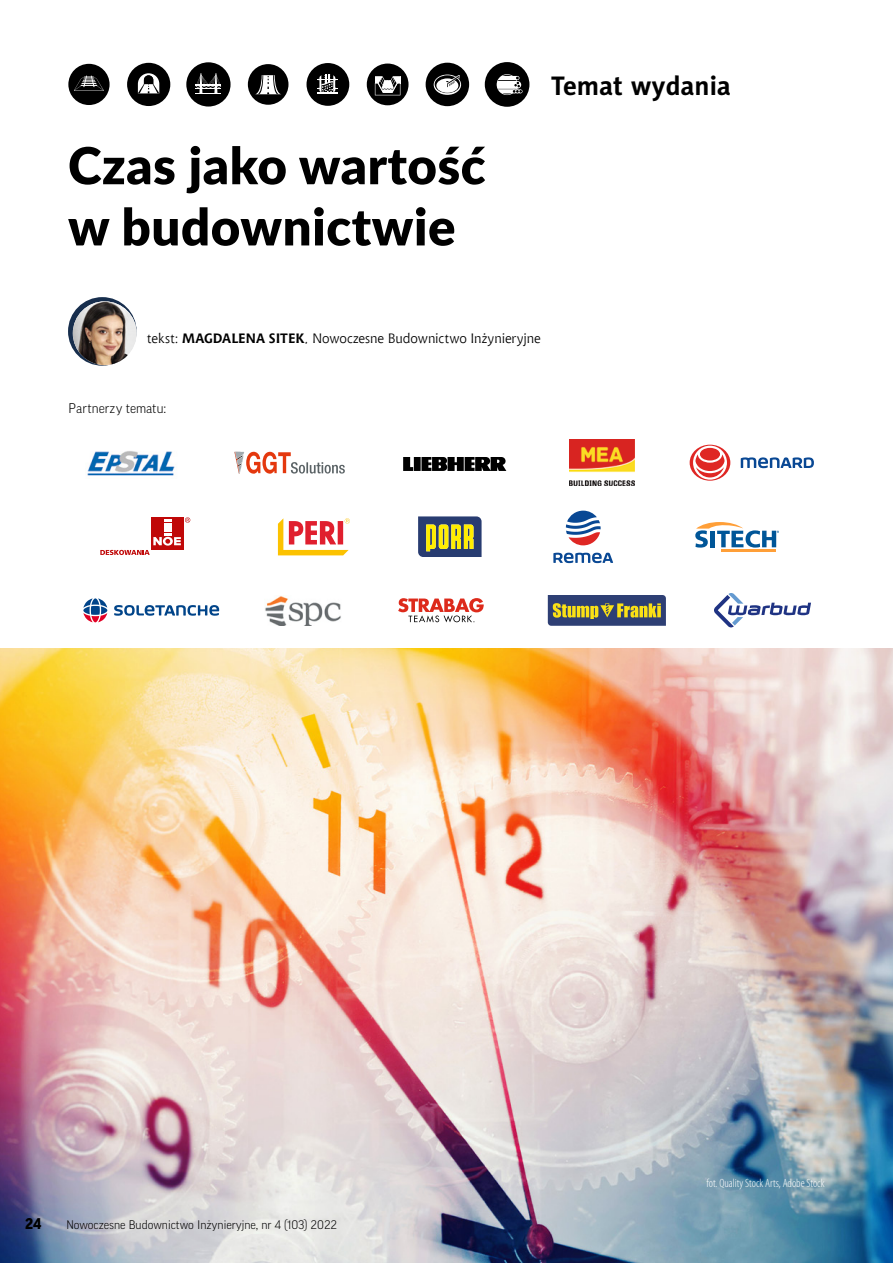
<style>
.page{position:relative;width:893px;height:1263px;background:#fff}
.page>*{position:absolute;margin:0;border:0;box-sizing:border-box;transform-origin:0 0}
.t1{font:900 51px/61.2px "Lato";letter-spacing:.01em;color:#000}
.t2{font:700 27px "Naomi Sans EFN";color:#000}
.t3{font:900 15px "Good Pro";color:#000}
.autor_nastepny{font:13.5px "Chianti EU";letter-spacing:-.005em;color:#000}
.autor_nastepny-2{font:300 13.5px "Good Pro";color:#000}
.t4{font:300 12px "Good Pro";color:#000}
.kap_body{font:300 condensed 12px "Myriad Pro";color:#fff}
.s1{font-weight:700}
</style>
<div class="page">
<img style="left:0;top:648px;width:893px;height:615px">
<div style="left:367px;top:64px;width:41px;height:41px;background:#000;border-radius:50%"></div>
<svg style="left:375px;top:76px;width:25px;height:19px"></svg>
<div style="left:426px;top:63px;width:43px;height:43px;background:#000;border-radius:50%"></div>
<svg style="left:434px;top:75px;width:27px;height:20px"></svg>
<svg style="left:435px;top:75px;width:25px;height:18px"></svg>
<div style="left:436px;top:78px;width:22px;height:15px;background:#fff;border-radius:50%"></div>
<svg style="left:446px;top:75px;width:14px;height:12px"></svg>
<div style="left:127px;top:63px;width:43px;height:43px;background:#000;border-radius:50%"></div>
<svg style="left:138px;top:73px;width:21px;height:20px"></svg>
<div style="left:248px;top:64px;width:40px;height:41px;background:#000;border-radius:50%"></div>
<svg style="left:256px;top:75px;width:25px;height:19px"></svg>
<div style="left:68px;top:64px;width:42px;height:41px;background:#000;border-radius:50%"></div>
<svg style="left:74px;top:76px;width:30px;height:15px"></svg>
<div style="left:307px;top:63px;width:42px;height:43px;background:#000;border-radius:50%"></div>
<svg style="left:317px;top:74px;width:21px;height:20px"></svg>
<div style="left:186px;top:62px;width:45px;height:45px;background:#000;border-radius:50%"></div>
<svg style="left:196px;top:73px;width:25px;height:21px"></svg>
<div style="left:485px;top:62px;width:44px;height:45px;background:#000;border-radius:50%"></div>
<svg style="left:497px;top:74px;width:20px;height:21px"></svg>
<svg style="left:497px;top:75px;width:26px;height:19px"></svg>
<svg style="left:68px;top:297px;width:69px;height:69px"></svg>
<img style="left:73px;top:301px;width:64px;height:64px;border-radius:32px">
<svg style="left:418px;top:516px;width:64px;height:41px;background:#747c54"></svg>
<svg style="left:234px;top:452px;width:111px;height:22px"></svg>
<svg style="left:403px;top:457px;width:103px;height:14px"></svg>
<svg style="left:114px;top:605px;width:105px;height:11px"></svg>
<img style="left:265px;top:596px;width:76px;height:30px">
<hr style="left:721px;top:550px;width:55px;height:2px;background:#ff9f38">
<svg style="left:695px;top:522px;width:84px;height:26px"></svg>
<svg style="left:548px;top:595px;width:118px;height:31px;background:#61685d"></svg>
<svg style="left:398px;top:598px;width:86px;height:24px"></svg>
<svg style="left:100px;top:517px;width:90px;height:38px"></svg>
<svg style="left:83px;top:598px;width:24px;height:24px"></svg>
<img style="left:569px;top:439px;width:66px;height:47px">
<svg style="left:566px;top:511px;width:35px;height:34px"></svg>
<svg style="left:553px;top:553px;width:60px;height:10px"></svg>
<svg style="left:278px;top:518px;width:72px;height:37px"></svg>
<img style="left:87px;top:451px;width:88px;height:25px">
<svg style="left:714px;top:593px;width:97px;height:35px"></svg>
<svg style="left:741px;top:457px;width:73px;height:11px"></svg>
<svg style="left:690px;top:445px;width:40px;height:36px"></svg>
<p class="t1" style="left:68px;top:133px;width:419px">Czas jako wartość w budownictwie</p>
<p class="t2" style="left:551px;top:70px;width:181px">Temat wydania</p>
<p class="autor_nastepny" style="left:147px;top:330px;width:395px">tekst: <span class="s1">MAGDALENA SITEK</span>, Nowoczesne Budownictwo Inżynieryjne</p>
<p class="autor_nastepny-2" style="left:68px;top:400px;width:99px">Partnerzy tematu:</p>
<p class="t3" style="left:25px;top:1215px;width:17px">24</p>
<p class="t4" style="left:66px;top:1218px;width:272px">Nowoczesne Budownictwo Inżynieryjne, nr 4 (103) 2022</p>
<p class="kap_body" style="left:706px;top:1176px;width:120px">fot. Quality Stock Arts, Adobe Stock</p>
</div>
